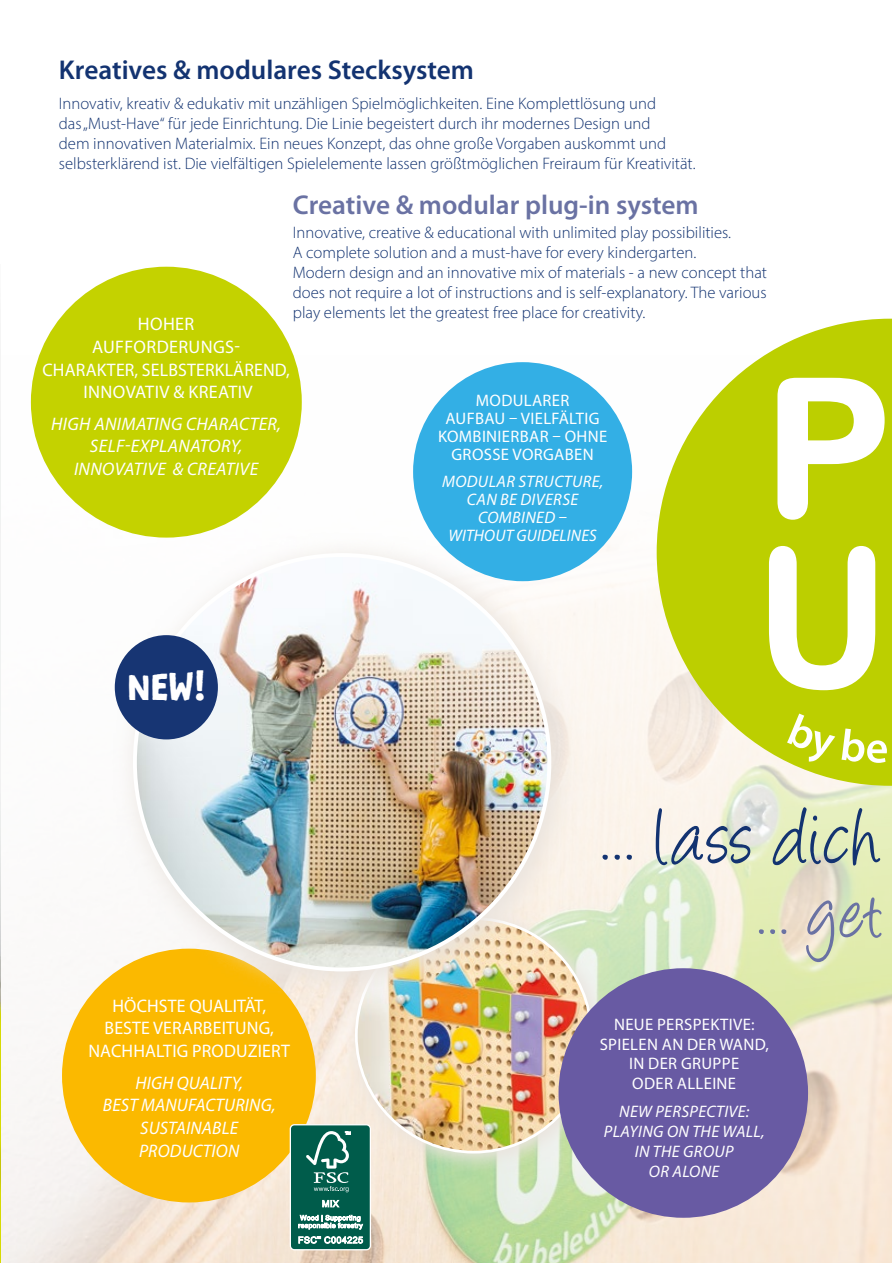
<style>
.page{position:relative;width:893px;height:1263px;background:#fff}
.page>*{position:absolute;margin:0;border:0;box-sizing:border-box;transform-origin:0 0}
.t1{font:92.4px "Angelina";letter-spacing:.025em;color:#133371;scale:.9 1}
.t2{font:86.4px "Angelina";color:#6a72a3;scale:.9 1}
.t3{font:33.45px "Granstander Clean";color:#fff}
.t4{font:600 27.3px "Myriad Pro";color:#133371}
.t5{font:600 27.3px "Myriad Pro";color:#6a72a3}
.t6{font:18.15px/22.8px "Myriad Pro";letter-spacing:.01em;color:#fff;text-align:center}
.t7{font:italic 18.15px/22.8px "Myriad Pro";letter-spacing:.01em;color:#fff;text-align:center}
.t8{font:300 16.65px/20px "Myriad Pro";color:#133371}
.t9{font:16.65px/18.1px "Myriad Pro";letter-spacing:.02em;color:#fff;text-align:center}
.t10{font:italic 16.65px/18.1px "Myriad Pro";letter-spacing:.02em;color:#fff;text-align:center}
</style>
<div class="page">
<img style="left:1px;top:356px;width:891px;height:907px">
<img style="left:0;top:349px;width:1px;height:431px">
<svg style="left:0;top:780px;width:1px;height:483px"></svg>
<svg style="left:340px;top:903px;width:274px;height:272px;background:#dee7cc"></svg>
<img style="left:356px;top:918px;width:235px;height:234px">
<div style="left:31px;top:267px;width:271px;height:271px;background:#c4d200;border-radius:50%"></div>
<div style="left:413px;top:362px;width:219px;height:219px;background:#33afe5;border-radius:50%"></div>
<div style="left:558px;top:968px;width:250px;height:250px;background:#685aa3;border-radius:50%"></div>
<div style="left:62px;top:949px;width:254px;height:253px;background:#fbb900;border-radius:50%"></div>
<svg style="left:112px;top:532px;width:472px;height:472px"></svg>
<img style="left:135px;top:557px;width:414px;height:411px">
<div style="left:115px;top:635px;width:103px;height:104px;background:#173573;border-radius:50%"></div>
<div style="left:290px;top:1125px;width:80px;height:125px;background:#005c4b;border-radius:4px"></div>
<div style="left:290px;top:1124px;width:81px;height:126px;border:1px solid #fff;border-radius:4px"></div>
<svg style="left:306px;top:1131px;width:45px;height:61px"></svg>
<svg style="left:298px;top:1199px;width:65px;height:30px"></svg>
<svg style="left:298px;top:1236px;width:65px;height:8px"></svg>
<svg style="left:657px;top:318px;width:235px;height:468px;fill:#bccf00"></svg>
<svg style="left:777px;top:378px;width:108px;height:142px"></svg>
<svg style="left:769px;top:546px;width:106px;height:144px"></svg>
<svg style="left:787px;top:713px;width:48px;height:49px"></svg>
<svg style="left:841px;top:728px;width:46px;height:35px"></svg>
<h3 class="t4" style="left:59px;top:52px;width:417px">Kreatives &amp; modulares Stecksystem</h3>
<p class="t8" style="left:59px;top:94px;width:638px">Innovativ, kreativ &amp; edukativ mit unzähligen Spielmöglichkeiten. Eine Komplettlösung und<br>das „Must-Have“ für jede Einrichtung. Die Linie begeistert durch ihr modernes Design und<br>dem innovativen Materialmix. Ein neues Konzept, das ohne große Vorgaben auskommt und selbsterklärend ist. Die vielfältigen Spielelemente lassen größtmöglichen Freiraum für Kreativität.</p>
<h3 class="t5" style="left:293px;top:187px;width:407px">Creative &amp; modular plug-in system</h3>
<p class="t8" style="left:293px;top:222px;width:476px">Innovative, creative &amp; educational with unlimited play possibilities.<br>A complete solution and a must-have for every kindergarten.<br>Modern design and an innovative mix of materials - a new concept that does not require a lot of instructions and is self-explanatory. The various play elements let the greatest free place for creativity.</p>
<p class="t6" style="left:42px;top:312px;width:249px">HOHER<br>AUFFORDERUNGS-<br>CHARAKTER, SELBSTERKLÄREND,<br>INNOVATIV &amp; KREATIV</p>
<p class="t7" style="left:51px;top:412px;width:231px">HIGH ANIMATING CHARACTER,<br>SELF-EXPLANATORY,<br>INNOVATIVE &amp; CREATIVE</p>
<p class="t9" style="left:438px;top:391px;width:171px">MODULARER<br>AUFBAU – VIELFÄLTIG<br>KOMBINIERBAR – OHNE<br>GROSSE VORGABEN</p>
<p class="t10" style="left:442px;top:472px;width:163px">MODULAR STRUCTURE,<br>CAN BE DIVERSE<br>COMBINED –<br>WITHOUT GUIDELINES</p>
<h3 class="t3" style="left:128px;top:669px;width:82px">NEW!</h3>
<p class="t6" style="left:88px;top:994px;width:203px">HÖCHSTE QUALITÄT,<br>BESTE VERARBEITUNG,<br>NACHHALTIG PRODUZIERT</p>
<p class="t7" style="left:103px;top:1071px;width:174px">HIGH QUALITY,<br>BEST MANUFACTURING,<br>SUSTAINABLE<br>PRODUCTION</p>
<h1 class="t1" style="left:598px;top:799px;width:316px">... lass dich</h1>
<h2 class="t2" style="left:754px;top:877px;width:144px">... get</h2>
<p class="t9" style="left:600px;top:1014px;width:171px;line-height:19.6px">NEUE PERSPEKTIVE:<br>SPIELEN AN DER WAND,<br>IN DER GRUPPE<br>ODER ALLEINE</p>
<p class="t10" style="left:604px;top:1102px;width:162px;line-height:19.6px">NEW PERSPECTIVE:<br>PLAYING ON THE WALL,<br>IN THE GROUP<br>OR ALONE</p>
</div>
